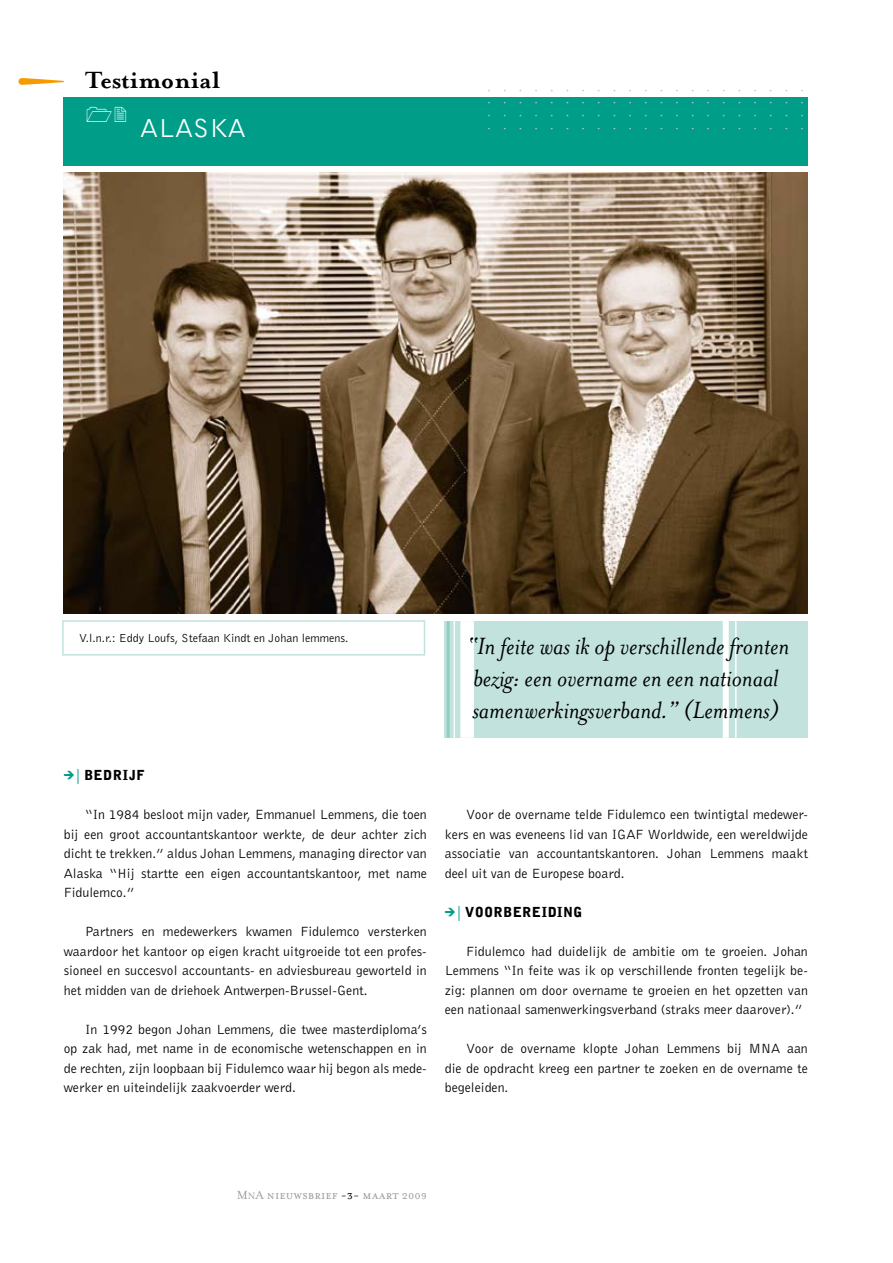
<style>
.page{position:relative;width:893px;height:1263px;background:#fff}
.page>*{position:absolute;margin:0;border:0;box-sizing:border-box;transform-origin:0 0}
.t1{font:italic 27px/32.4px "Mrs Eaves";color:#000}
.t2{font:700 27px "Mrs Eaves";color:#000}
.t3{font:27px "Bell Gothic BT";color:#fff}
.t4{font:13.8px/19.5px "Bell Gothic BT";color:#000;text-align:justify}
.t5{font:900 13.8px "Bell Gothic BT";letter-spacing:.025em;color:#000}
.t6{font:13.5px "Mrs Eaves Small Caps";color:#9c9c9c}
.t7{font:12px "Bell Gothic BT";color:#000}
.t8{font:10.5px "Mrs Eaves Roman";color:#c8bec9}
.s1{color:#009d89}
.s2{font-size:10.5px}
.s3{color:#000}
</style>
<div class="page">
<div style="left:64px;top:97px;width:744px;height:69px;background:#009d89"></div>
<img style="left:64px;top:172px;width:744px;height:442px">
<div style="left:62px;top:620px;width:363px;height:36px;border:2px solid #c2e2dd"></div>
<svg style="left:19px;top:78px;width:45px;height:7px"></svg>
<div style="left:445px;top:621px;width:363px;height:117px;background:#c2e2dd"></div>
<hr style="left:735px;top:621px;width:1px;height:117px;background:#fff">
<div style="left:723px;top:621px;width:6px;height:117px;background:#fff"></div>
<div style="left:460px;top:621px;width:14px;height:117px;background:#fff"></div>
<hr style="left:454px;top:621px;width:1px;height:117px;background:#fff">
<hr style="left:447px;top:621px;width:3px;height:117px;background:#90cec5">
<h1 class="t2" style="left:85px;top:64px;width:137px">Testimonial</h1>
<h1 class="t3" style="left:140px;top:111px;width:107px">ALASKA</h1>
<p class="t8" style="left:488px;top:84px;width:317px">•••••••••••••••••••••</p>
<p class="t8" style="left:488px;top:96px;width:317px">•••••••••••••••••••••</p>
<p class="t8" style="left:488px;top:109px;width:317px">•••••••••••••••••••••</p>
<p class="t8" style="left:488px;top:122px;width:317px">•••••••••••••••••••••</p>
<p class="t7" style="left:79px;top:631px;width:271px">V.l.n.r.: Eddy Loufs, Stefaan Kindt en Johan lemmens.</p>
<p class="t5" style="left:76px;top:766px;width:70px"><span class="s1">▼</span> BEDRIJF</p>
<p class="t4" style="left:64px;top:804px;width:365px;text-indent:21px">“In 1984 besloot mijn vader, Emmanuel Lemmens, die toen bij een groot accountantskantoor werkte, de deur achter zich dicht te trekken.” aldus Johan Lemmens, managing director van Alaska “Hij startte een eigen accountantskantoor, met name Fidulemco.”</p>
<p class="t4" style="left:64px;top:921px;width:365px;text-indent:21px">Partners en medewerkers kwamen Fidulemco versterken waardoor het kantoor op eigen kracht uitgroeide tot een profes&shy;sioneel en succesvol accountants- en adviesbureau geworteld in het midden van de driehoek Antwerpen-Brussel-Gent.</p>
<p class="t4" style="left:64px;top:1019px;width:365px;text-indent:21px">In 1992 begon Johan Lemmens, die twee masterdiploma’s op zak had, met name in de economische wetenschappen en in de rechten, zijn loopbaan bij Fidulemco waar hij begon als mede&shy;werker en uiteindelijk zaakvoerder werd.</p>
<h1 class="t1" style="left:467px;top:630px;width:324px">“In feite was ik op verschillende fronten bezig: een overname en een nationaal samenwerkingsverband.” (Lemmens)</h1>
<p class="t4" style="left:445px;top:804px;width:365px;text-indent:21px">Voor de overname telde Fidulemco een twintigtal medewer&shy;kers en was eveneens lid van IGAF Worldwide, een wereldwijde associatie van accountantskantoren. Johan Lemmens maakt deel uit van de Europese board.</p>
<p class="t5" style="left:457px;top:903px;width:127px"><span class="s1">▼</span> VOORBEREIDING</p>
<p class="t4" style="left:445px;top:941px;width:365px;text-indent:21px">Fidulemco had duidelijk de ambitie om te groeien. Johan Lemmens “In feite was ik op verschillende fronten tegelijk be&shy;zig: plannen om door overname te groeien en het opzetten van een nationaal samenwerkingsverband (straks meer daarover).”</p>
<p class="t4" style="left:445px;top:1038px;width:365px;text-indent:21px">Voor de overname klopte Johan Lemmens bij MNA aan die de opdracht kreeg een partner te zoeken en de overname te begeleiden.</p>
<p class="t6" style="left:237px;top:1188px;width:192px">M<span class="s2">N</span>A nieuwsbrief <span class="s3">-3-</span> maart 2009</p>
</div>
